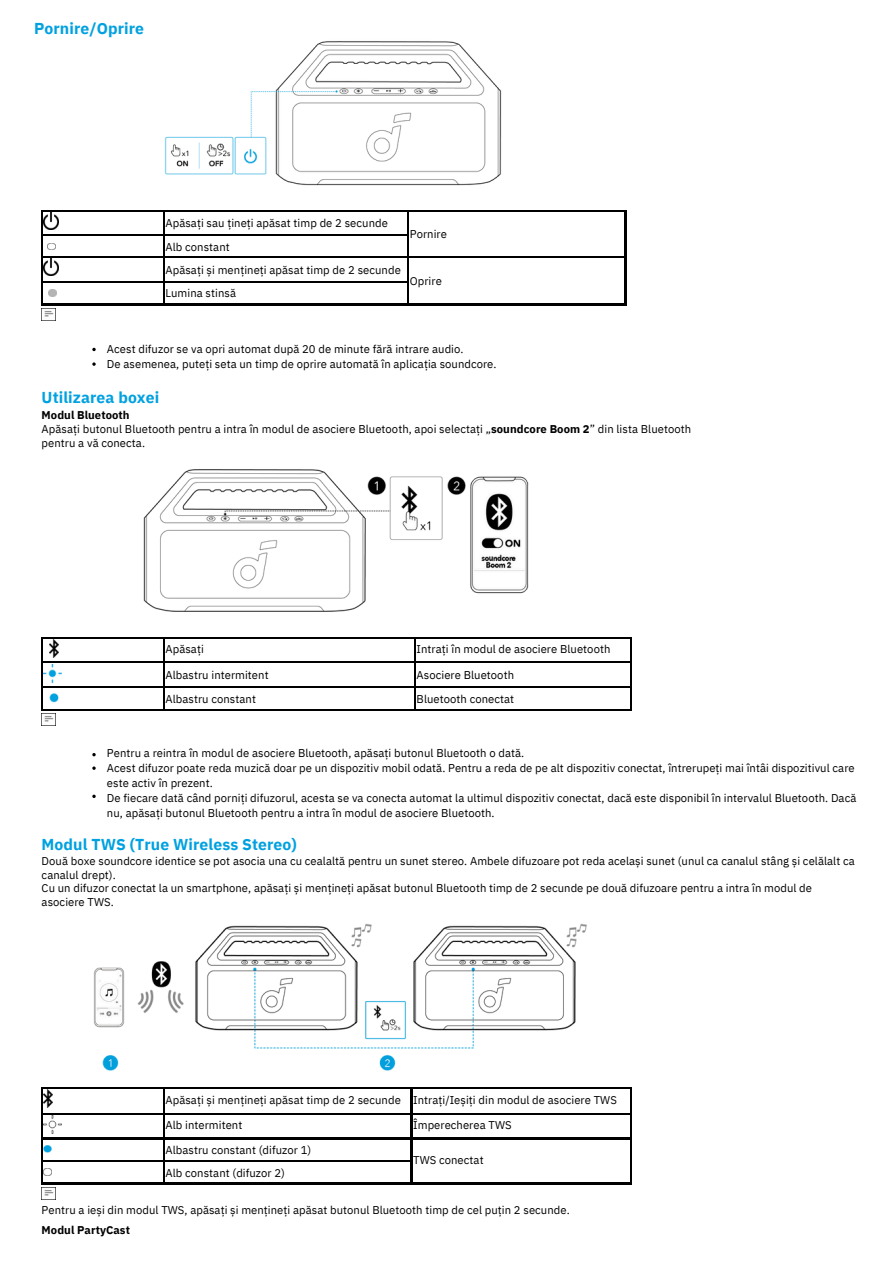
<style>
.page{position:relative;width:894px;height:1264px;background:#fff}
.page>*{position:absolute;margin:0;border:0;box-sizing:border-box;transform-origin:0 0}
.t1{font:700 15.75px "IBM Plex Sans";letter-spacing:.005em;color:#00a1e0}
.t2{font:11.25px/13.5px "IBM Plex Sans";letter-spacing:.005em;color:#000}
.t3{font:700 11.25px "IBM Plex Sans";letter-spacing:.005em;color:#000}
.s1{font-weight:700}
</style>
<div class="page">
<hr style="left:42px;top:210px;width:122px;height:1px;background:#000">
<hr style="left:164px;top:210px;width:244px;height:1px;background:#000">
<hr style="left:408px;top:210px;width:217px;height:1px;background:#000">
<hr style="left:42px;top:234px;width:122px;height:1px;background:#000">
<hr style="left:164px;top:234px;width:244px;height:1px;background:#000">
<hr style="left:42px;top:256px;width:122px;height:2px;background:#000">
<hr style="left:164px;top:256px;width:243px;height:2px;background:#000">
<hr style="left:407px;top:256px;width:218px;height:2px;background:#000">
<hr style="left:42px;top:281px;width:122px;height:1px;background:#000">
<svg style="left:163px;top:211px;width:1px;height:93px"></svg>
<hr style="left:164px;top:281px;width:244px;height:1px;background:#000">
<svg style="left:407px;top:211px;width:1px;height:93px"></svg>
<svg style="left:624px;top:211px;width:1px;height:93px"></svg>
<hr style="left:42px;top:304px;width:122px;height:1px;background:#000">
<hr style="left:164px;top:304px;width:243px;height:1px;background:#000">
<hr style="left:407px;top:304px;width:218px;height:1px;background:#000">
<hr style="left:42px;top:637px;width:122px;height:1px;background:#000">
<hr style="left:164px;top:637px;width:251px;height:1px;background:#000">
<hr style="left:415px;top:637px;width:216px;height:1px;background:#000">
<hr style="left:42px;top:661px;width:122px;height:2px;background:#000">
<hr style="left:164px;top:661px;width:251px;height:2px;background:#000">
<hr style="left:415px;top:661px;width:216px;height:2px;background:#000">
<hr style="left:42px;top:686px;width:122px;height:1px;background:#000">
<svg style="left:163px;top:638px;width:1px;height:71px"></svg>
<hr style="left:164px;top:686px;width:251px;height:1px;background:#000">
<svg style="left:414px;top:638px;width:1px;height:71px"></svg>
<hr style="left:415px;top:686px;width:216px;height:1px;background:#000">
<svg style="left:630px;top:638px;width:1px;height:71px"></svg>
<hr style="left:42px;top:709px;width:122px;height:1px;background:#000">
<hr style="left:164px;top:709px;width:251px;height:1px;background:#000">
<hr style="left:415px;top:709px;width:216px;height:1px;background:#000">
<hr style="left:42px;top:1087px;width:122px;height:1px;background:#000">
<hr style="left:164px;top:1087px;width:248px;height:1px;background:#000">
<hr style="left:412px;top:1087px;width:219px;height:1px;background:#000">
<hr style="left:42px;top:1113px;width:122px;height:1px;background:#000">
<hr style="left:164px;top:1113px;width:248px;height:1px;background:#000">
<hr style="left:412px;top:1113px;width:219px;height:1px;background:#000">
<hr style="left:42px;top:1137px;width:122px;height:1px;background:#000">
<hr style="left:164px;top:1137px;width:248px;height:1px;background:#000">
<hr style="left:412px;top:1137px;width:219px;height:1px;background:#000">
<hr style="left:42px;top:1160px;width:122px;height:1px;background:#000">
<svg style="left:163px;top:1088px;width:1px;height:94px"></svg>
<hr style="left:164px;top:1160px;width:248px;height:1px;background:#000">
<svg style="left:411px;top:1088px;width:1px;height:94px"></svg>
<svg style="left:630px;top:1088px;width:1px;height:94px"></svg>
<hr style="left:42px;top:1182px;width:122px;height:1px;background:#000">
<hr style="left:164px;top:1182px;width:247px;height:1px;background:#000">
<hr style="left:411px;top:1182px;width:220px;height:1px;background:#000">
<svg style="left:92px;top:348px;width:4px;height:3px"></svg>
<svg style="left:92px;top:362px;width:4px;height:4px"></svg>
<svg style="left:92px;top:753px;width:4px;height:3px"></svg>
<svg style="left:92px;top:794px;width:4px;height:4px"></svg>
<img style="left:164px;top:41px;width:338px;height:145px">
<img style="left:57px;top:216px;width:1px;height:12px">
<img style="left:57px;top:262px;width:1px;height:12px">
<svg style="left:42px;top:211px;width:15px;height:110px"></svg>
<img style="left:143px;top:469px;width:386px;height:143px">
<img style="left:55px;top:640px;width:3px;height:17px">
<img style="left:55px;top:671px;width:7px;height:5px">
<img style="left:55px;top:693px;width:4px;height:10px">
<svg style="left:42px;top:638px;width:13px;height:88px"></svg>
<img style="left:93px;top:923px;width:494px;height:148px">
<img style="left:55px;top:1122px;width:7px;height:5px">
<svg style="left:42px;top:1088px;width:13px;height:108px"></svg>
<p class="t1" style="left:34px;top:18px;width:111px">Pornire/Oprire</p>
<p class="t2" style="left:165px;top:216px;width:224px">Apăsați sau țineți apăsat timp de 2 secunde</p>
<p class="t2" style="left:165px;top:239px;width:66px">Alb constant</p>
<p class="t2" style="left:165px;top:263px;width:237px">Apăsați și mențineți apăsat timp de 2 secunde</p>
<p class="t2" style="left:165px;top:286px;width:72px">Lumina stinsă</p>
<p class="t2" style="left:410px;top:226px;width:39px">Pornire</p>
<p class="t2" style="left:410px;top:274px;width:34px">Oprire</p>
<h1 class="t2" style="left:107px;top:342px;width:358px">Acest difuzor se va opri automat după 20 de minute fără intrare audio.</h1>
<p class="t2" style="left:107px;top:356px;width:391px">De asemenea, puteți seta un timp de oprire automată în aplicația soundcore.</p>
<p class="t1" style="left:42px;top:387px;width:119px">Utilizarea boxei</p>
<p class="t3" style="left:42px;top:408px;width:89px">Modul Bluetooth</p>
<p class="t2" style="left:42px;top:422px;width:650px;line-height:14.1px">Apăsați butonul Bluetooth pentru a intra în modul de asociere Bluetooth, apoi selectați „<span class="s1">soundcore Boom 2</span>” din lista Bluetooth pentru a vă conecta.</p>
<p class="t2" style="left:165px;top:642px;width:40px">Apăsați</p>
<p class="t2" style="left:165px;top:668px;width:105px">Albastru intermitent</p>
<p class="t2" style="left:165px;top:692px;width:92px">Albastru constant</p>
<p class="t2" style="left:416px;top:642px;width:195px">Intrați în modul de asociere Bluetooth</p>
<p class="t2" style="left:416px;top:668px;width:99px">Asociere Bluetooth</p>
<p class="t2" style="left:416px;top:692px;width:99px">Bluetooth conectat</p>
<p class="t2" style="left:107px;top:745px;width:419px">Pentru a reintra în modul de asociere Bluetooth, apăsați butonul Bluetooth o dată.</p>
<p class="t2" style="left:107px;top:759px;width:749px;line-height:15px">Acest difuzor poate reda muzică doar pe un dispozitiv mobil odată. Pentru a reda de pe alt dispozitiv conectat, întrerupeți mai întâi dispozitivul care este activ în prezent.</p>
<p class="t2" style="left:107px;top:789px;width:750px;line-height:15px">De fiecare dată când porniți difuzorul, acesta se va conecta automat la ultimul dispozitiv conectat, dacă este disponibil în intervalul Bluetooth. Dacă nu, apăsați butonul Bluetooth pentru a intra în modul de asociere Bluetooth.</p>
<p class="t1" style="left:42px;top:833px;width:256px">Modul TWS (True Wireless Stereo)</p>
<p class="t2" style="left:42px;top:854px;width:814px">Două boxe soundcore identice se pot asocia una cu cealaltă pentru un sunet stereo. Ambele difuzoare pot reda același sunet (unul ca canalul stâng și celălalt ca canalul drept).</p>
<p class="t2" style="left:42px;top:881px;width:771px">Cu un difuzor conectat la un smartphone, apăsați și mențineți apăsat butonul Bluetooth timp de 2 secunde pe două difuzoare pentru a intra în modul de asociere TWS.</p>
<p class="t2" style="left:165px;top:1093px;width:237px">Apăsați și mențineți apăsat timp de 2 secunde</p>
<p class="t2" style="left:165px;top:1117px;width:78px">Alb intermitent</p>
<p class="t2" style="left:165px;top:1142px;width:147px">Albastru constant (difuzor 1)</p>
<p class="t2" style="left:165px;top:1166px;width:121px">Alb constant (difuzor 2)</p>
<p class="t2" style="left:413px;top:1093px;width:205px">Intrați/Ieșiți din modul de asociere TWS</p>
<p class="t2" style="left:413px;top:1117px;width:100px">Împerecherea TWS</p>
<p class="t2" style="left:413px;top:1152px;width:72px">TWS conectat</p>
<p class="t2" style="left:42px;top:1203px;width:529px">Pentru a ieși din modul TWS, apăsați și mențineți apăsat butonul Bluetooth timp de cel puțin 2 secunde.</p>
<p class="t3" style="left:42px;top:1222px;width:90px">Modul PartyCast</p>
</div>
